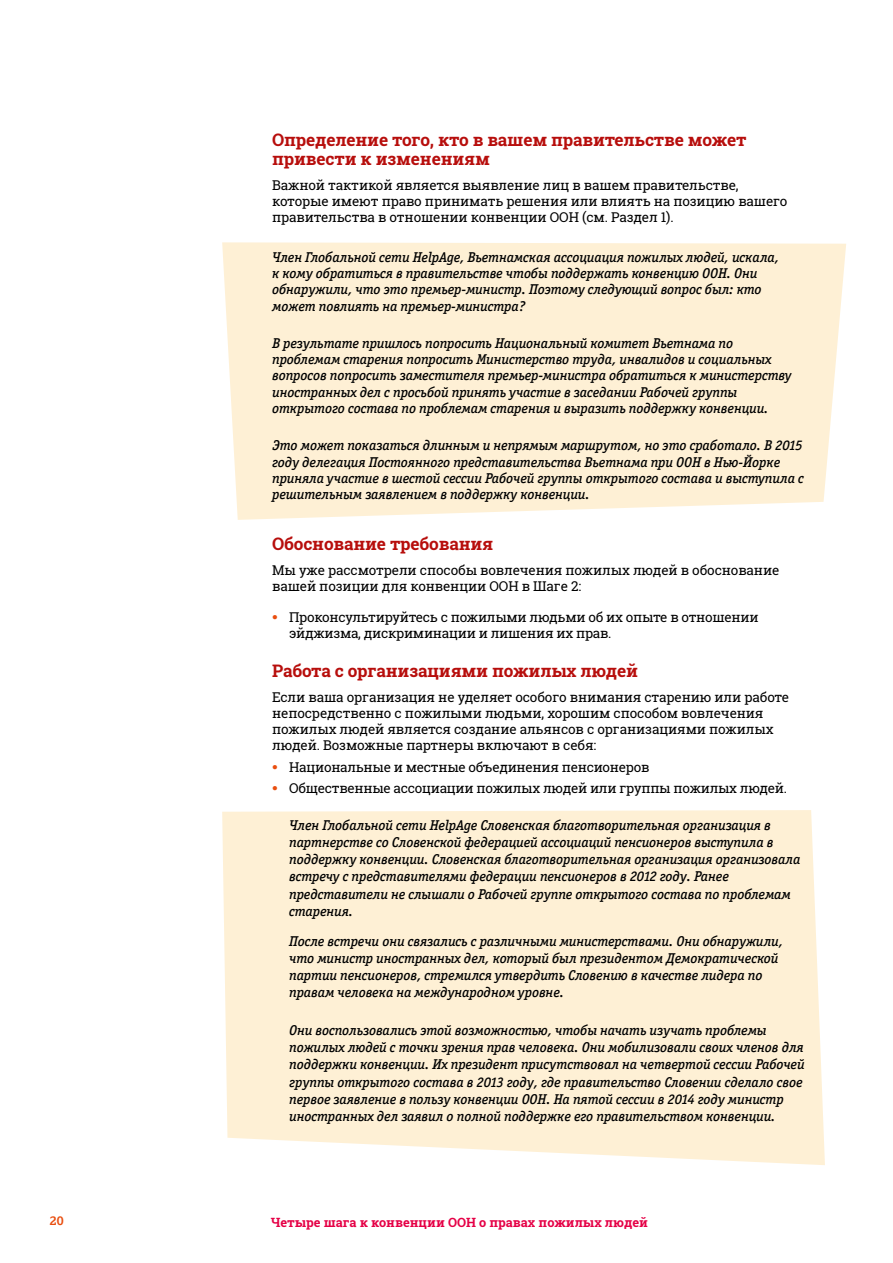
<style>
.page{position:relative;width:893px;height:1263px;background:#fff}
.page>*{position:absolute;margin:0;border:0;box-sizing:border-box;transform-origin:0 0}
.t1{font:700 17.25px/19.5px "Roboto Slab";letter-spacing:-.01em;color:#b70e0c}
.t2{font:italic 14.25px/17.1px "Officina Serif Medium C";letter-spacing:-.01em;color:#000}
.t3{font:13.5px/16.2px "Roboto Slab";letter-spacing:-.01em;color:#000}
.t4{font:700 12.75px "Roboto Slab";color:#e50046}
.t5{font:700 12.75px "Lexia";color:#e94e0f}
.s1{font-family:"Lexia";color:#e94e0f}
</style>
<div class="page">
<div style="left:222px;top:810px;width:603px;height:355px;background:#fef0d5"></div>
<div style="left:222px;top:242px;width:624px;height:278px;background:#fef0d5"></div>
<p class="t1" style="left:272px;top:129px;width:476px">Определение того, кто в вашем правительстве может привести к изменениям</p>
<p class="t3" style="left:272px;top:177px;width:517px">Важной тактикой является выявление лиц в вашем правительстве, которые имеют право принимать решения или влиять на позицию вашего правительства в отношении конвенции ООН (см. Раздел 1).</p>
<p class="t2" style="left:272px;top:249px;width:508px;line-height:16.2px">Член Глобальной сети HelpAge, Вьетнамская ассоциация пожилых людей, искала, к кому обратиться в правительстве чтобы поддержать конвенцию ООН. Они обнаружили, что это премьер-министр. Поэтому следующий вопрос был: кто может повлиять на премьер-министра?</p>
<p class="t2" style="left:272px;top:335px;width:521px;line-height:16.2px">В результате пришлось попросить Национальный комитет Вьетнама по проблемам старения попросить Министерство труда, инвалидов и социальных вопросов попросить заместителя премьер-министра обратиться к министерству иностранных дел с просьбой принять участие в заседании Рабочей группы открытого состава по проблемам старения и выразить поддержку конвенции.</p>
<p class="t2" style="left:272px;top:438px;width:533px;line-height:16.2px">Это может показаться длинным и непрямым маршрутом, но это сработало. В 2015 году делегация Постоянного представительства Вьетнама при ООН в Нью-Йорке приняла участие в шестой сессии Рабочей группы открытого состава и выступила с решительным заявлением в поддержку конвенции.</p>
<p class="t1" style="left:272px;top:534px;width:223px">Обоснование требования</p>
<p class="t3" style="left:272px;top:562px;width:509px">Мы уже рассмотрели способы вовлечения пожилых людей в обоснование вашей позиции для конвенции ООН в Шаге 2:</p>
<p class="t3" style="left:289px;top:609px;width:471px;text-indent:-17px"><span class="s1">•</span> Проконсультируйтесь с пожилыми людьми об их опыте в отношении эйджизма, дискриминации и лишения их прав.</p>
<p class="t1" style="left:272px;top:661px;width:367px">Работа с организациями пожилых людей</p>
<p class="t3" style="left:272px;top:688px;width:518px">Если ваша организация не уделяет особого внимания старению или работе непосредственно с пожилыми людьми, хорошим способом вовлечения пожилых людей является создание альянсов с организациями пожилых людей. Возможные партнеры включают в себя:</p>
<p class="t3" style="left:272px;top:759px;width:379px"><span class="s1">•</span> Национальные и местные объединения пенсионеров</p>
<p class="t3" style="left:272px;top:779px;width:516px"><span class="s1">•</span> Общественные ассоциации пожилых людей или группы пожилых людей.</p>
<p class="t2" style="left:289px;top:817px;width:513px">Член Глобальной сети HelpAge Словенская благотворительная организация в партнерстве со Словенской федерацией ассоциаций пенсионеров выступила в поддержку конвенции. Словенская благотворительная организация организовала встречу с представителями федерации пенсионеров в 2012 году. Ранее представители не слышали о Рабочей группе открытого состава по проблемам старения.</p>
<p class="t2" style="left:289px;top:932px;width:495px">После встречи они связались с различными министерствами. Они обнаружили, что министр иностранных дел, который был президентом Демократической партии пенсионеров, стремился утвердить Словению в качестве лидера по правам человека на международном уровне.</p>
<p class="t2" style="left:289px;top:1022px;width:517px">Они воспользовались этой возможностью, чтобы начать изучать проблемы пожилых людей с точки зрения прав человека. Они мобилизовали своих членов для поддержки конвенции. Их президент присутствовал на четвертой сессии Рабочей группы открытого состава в 2013 году, где правительство Словении сделало свое первое заявление в пользу конвенции ООН. На пятой сессии в 2014 году министр иностранных дел заявил о полной поддержке его правительством конвенции.</p>
<p class="t5" style="left:50px;top:1212px;width:15px">20</p>
<p class="t4" style="left:271px;top:1214px;width:379px">Четыре шага к конвенции ООН о правах пожилых людей</p>
</div>
